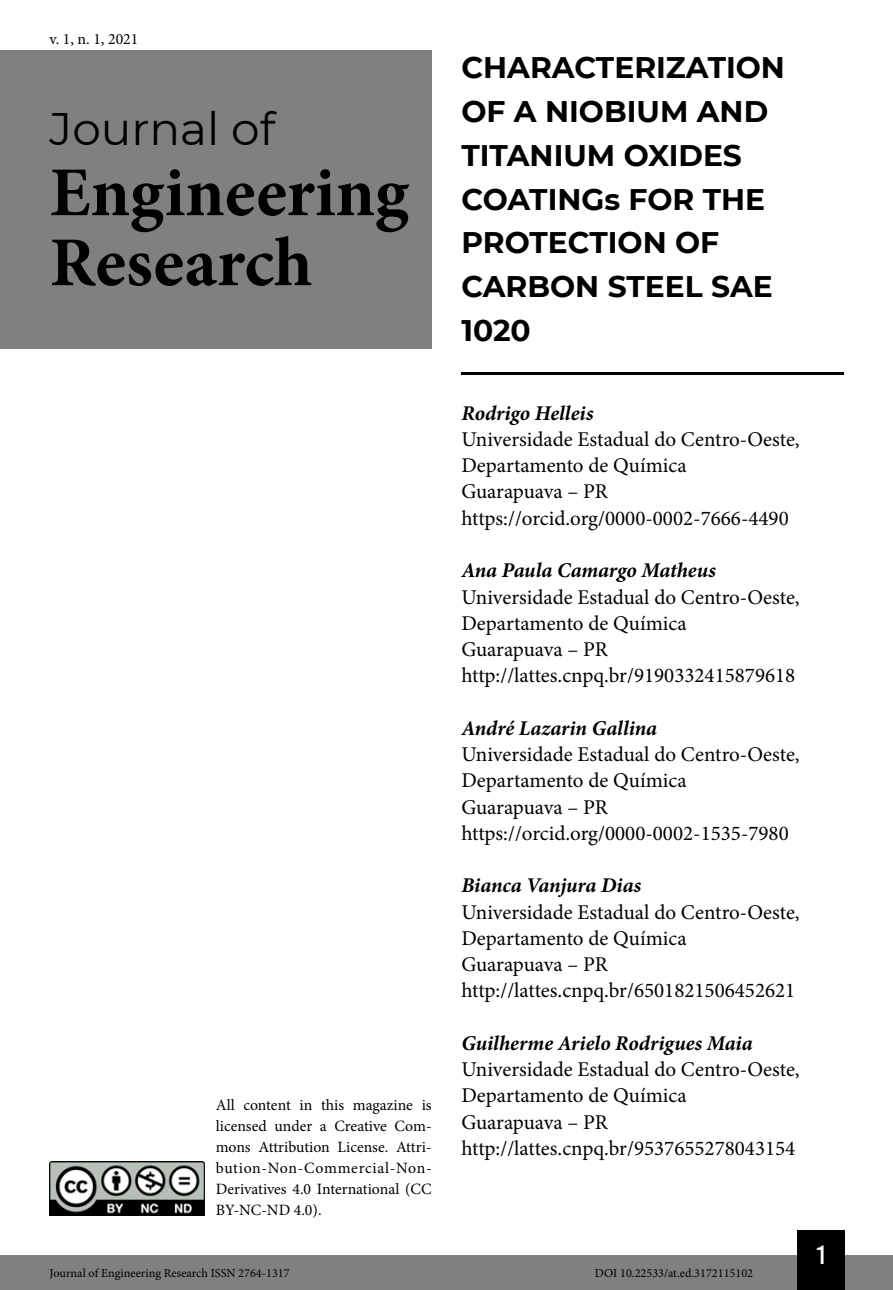
<style>
.page{position:relative;width:893px;height:1290px;background:#fff}
.page>*{position:absolute;margin:0;border:0;box-sizing:border-box;transform-origin:0 0}
.t1{font:700 70px/70px "Minion Pro";color:#000}
.t2{font:45.5px "Montserrat";color:#000}
.Título_Artigo{font:700 29.75px/43.8px "Montserrat";color:#000}
.t3{font:26.25px "Bebas Kai";color:#fff}
.Infos_autor{font:21px/26.2px "Minion Pro";color:#000}
.Autor{font:italic 700 21px "Minion Pro";letter-spacing:-.005em;color:#000}
.t4{font:15.75px/21px "Minion Pro";color:#000;text-align:justify}
.t5{font:12.25px "Minion Pro";color:#000}
</style>
<div class="page">
<div style="left:0;top:1255px;width:893px;height:35px;background:#808080"></div>
<div style="left:797px;top:1230px;width:48px;height:60px;background:#000"></div>
<img style="left:50px;top:1161px;width:154px;height:54px">
<div style="left:0;top:50px;width:432px;height:298px;background:#808080"></div>
<hr style="left:461px;top:372px;width:382px;height:3px;background:#000">
<p class="t4" style="left:50px;top:28px;width:90px">v. 1, n. 1, 2021</p>
<h2 class="t2" style="left:50px;top:98px;width:227px">Journal of</h2>
<h1 class="t1" style="left:50px;top:157px;width:361px">Engineering<br>Research</h1>
<p class="Título_Artigo" style="left:461px;top:44px;width:325px">CHARACTERIZATION<br>OF A NIOBIUM AND<br>TITANIUM OXIDES<br>COATINGs FOR THE<br>PROTECTION OF<br>CARBON STEEL SAE<br>1020</p>
<p class="t4" style="left:216px;top:1095px;width:217px">All content in this magazine is licensed under a Creative Com&shy;mons Attribution License. Attri&shy;bution-Non-Commercial-Non-Derivatives 4.0 International (CC BY-NC-ND 4.0).</p>
<p class="Autor" style="left:461px;top:398px;width:134px">Rodrigo Helleis</p>
<p class="Infos_autor" style="left:461px;top:426px;width:340px">Universidade Estadual do Centro-Oeste,<br>Departamento de Química</p>
<p class="Infos_autor" style="left:461px;top:479px;width:148px">Guarapuava – PR</p>
<p class="Infos_autor" style="left:461px;top:505px;width:329px">https://orcid.org/0000-0002-7666-4490</p>
<p class="Autor" style="left:461px;top:555px;width:256px">Ana Paula Camargo Matheus</p>
<p class="Infos_autor" style="left:461px;top:584px;width:340px">Universidade Estadual do Centro-Oeste,<br>Departamento de Química</p>
<p class="Infos_autor" style="left:461px;top:636px;width:148px">Guarapuava – PR</p>
<p class="Infos_autor" style="left:461px;top:662px;width:335px">http://lattes.cnpq.br/9190332415879618</p>
<p class="Autor" style="left:461px;top:713px;width:197px">André Lazarin Gallina</p>
<p class="Infos_autor" style="left:461px;top:741px;width:340px">Universidade Estadual do Centro-Oeste,<br>Departamento de Química</p>
<p class="Infos_autor" style="left:461px;top:794px;width:148px">Guarapuava – PR</p>
<p class="Infos_autor" style="left:461px;top:820px;width:329px">https://orcid.org/0000-0002-1535-7980</p>
<p class="Autor" style="left:461px;top:870px;width:181px">Bianca Vanjura Dias</p>
<p class="Infos_autor" style="left:461px;top:899px;width:340px">Universidade Estadual do Centro-Oeste,<br>Departamento de Química</p>
<p class="Infos_autor" style="left:461px;top:951px;width:148px">Guarapuava – PR</p>
<p class="Infos_autor" style="left:461px;top:977px;width:335px">http://lattes.cnpq.br/6501821506452621</p>
<p class="Autor" style="left:461px;top:1028px;width:293px">Guilherme Arielo Rodrigues Maia</p>
<p class="Infos_autor" style="left:461px;top:1056px;width:340px">Universidade Estadual do Centro-Oeste,<br>Departamento de Química</p>
<p class="Infos_autor" style="left:461px;top:1109px;width:148px">Guarapuava – PR</p>
<p class="Infos_autor" style="left:461px;top:1135px;width:335px">http://lattes.cnpq.br/9537655278043154</p>
<p class="t5" style="left:50px;top:1265px;width:242px">Journal of Engineering Research ISSN 2764-1317</p>
<p class="t5" style="left:595px;top:1265px;width:160px">DOI 10.22533/at.ed.3172115102</p>
<p class="t3" style="left:817px;top:1241px;width:10px">1</p>
</div>
